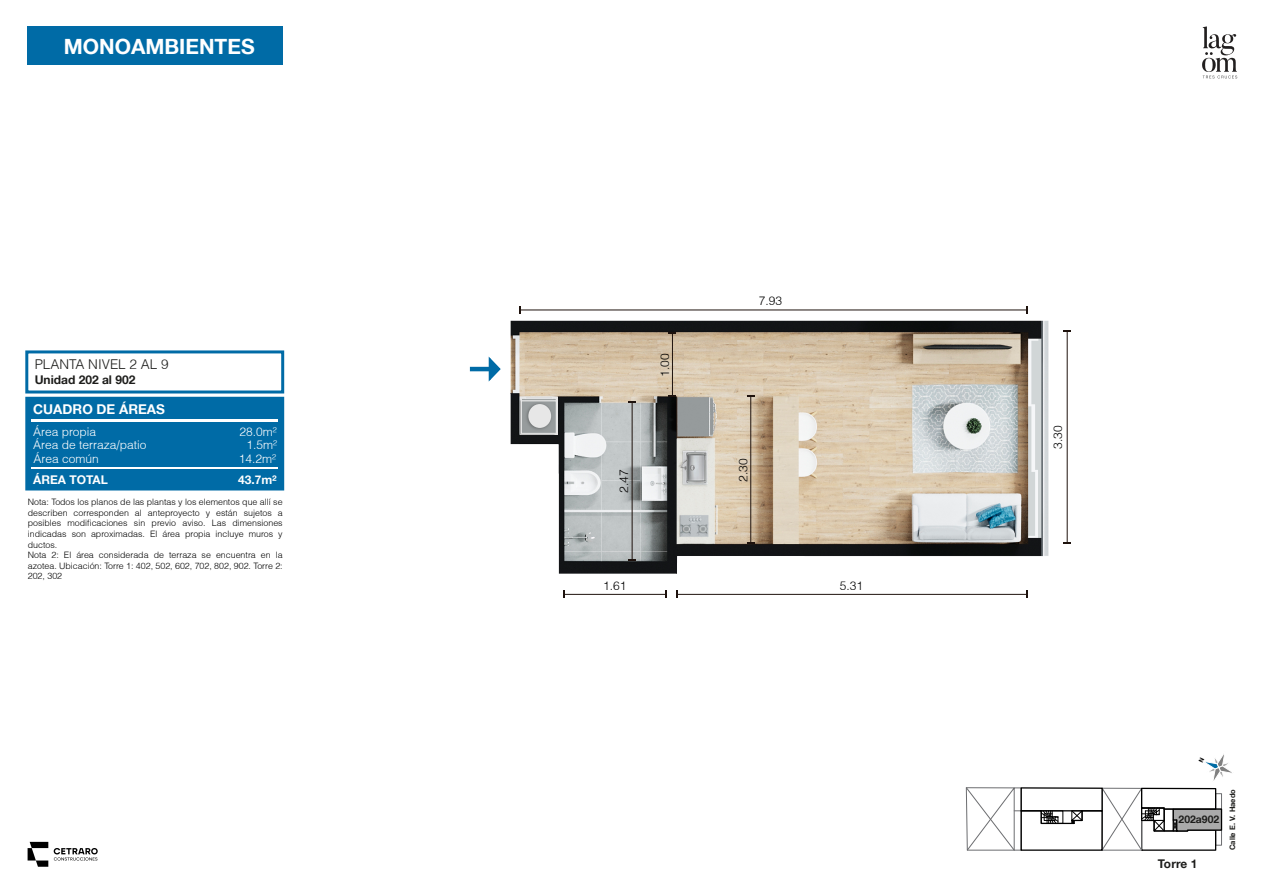
<style>
.page{position:relative;width:1263px;height:893px;background:#fff}
.page>*{position:absolute;margin:0;border:0;box-sizing:border-box;transform-origin:0 0}
.t1{font:700 21px "Helvetica 75";color:#fff}
.t2{font:300 13.5px "Helvetica";color:#1d1d1b}
.t3{font:700 13.5px "Helvetica 75";color:#fff}
.t4{font:300 12px "Helvetica";color:#fff}
.t5{font:300 12px "Helvetica";color:#000}
.t6{font:700 12px "Helvetica 75";color:#1d1d1b}
.t7{font:700 12px "Helvetica 75";color:#fff}
.t8{font:700 10.5px "Helvetica 75";color:#1d1d1b}
.t9{font:300 8.85px/10.6px "Helvetica";color:#000}
.t10{font:700 7.5px "Helvetica 75";color:#1d1d1b}
</style>
<div class="page">
<img style="left:510px;top:306px;width:554px;height:288px">
<hr style="left:520px;top:310px;width:506px;height:1px;background:#1e120d">
<svg style="left:519px;top:306px;width:2px;height:8px"></svg>
<hr style="left:564px;top:594px;width:102px;height:1px;background:#1e120d">
<hr style="left:677px;top:594px;width:349px;height:1px;background:#1e120d">
<hr style="left:672px;top:333px;width:1px;height:63px;background:#1e120d">
<hr style="left:750px;top:396px;width:1px;height:147px;background:#1e120d">
<svg style="left:747px;top:542px;width:7px;height:2px"></svg>
<hr style="left:1067px;top:331px;width:1px;height:212px;background:#1e120d">
<hr style="left:632px;top:402px;width:1px;height:158px;background:#1e120d">
<img style="left:469px;top:346px;width:139px;height:143px">
<img style="left:473px;top:350px;width:131px;height:133px">
<div style="left:528px;top:404px;width:23px;height:24px;background:#e7e7e7;border-radius:50%"></div>
<svg style="left:54px;top:848px;width:44px;height:12px"></svg>
<svg style="left:28px;top:842px;width:20px;height:25px"></svg>
<svg style="left:1202px;top:26px;width:35px;height:52px"></svg>
<div style="left:25px;top:350px;width:259px;height:43px;border:3px solid #006ba6"></div>
<div style="left:25px;top:397px;width:259px;height:93px;background:#006ba6"></div>
<hr style="left:31px;top:419px;width:247px;height:3px;background:#fff">
<hr style="left:31px;top:468px;width:247px;height:1px;background:#fff">
<div style="left:27px;top:26px;width:256px;height:39px;background:#006ba6"></div>
<svg style="left:487px;top:356px;width:15px;height:27px"></svg>
<hr style="left:470px;top:367px;width:19px;height:4px;background:#006ba6">
<svg style="left:966px;top:754px;width:266px;height:97px"></svg>
<h1 class="t1" style="left:64px;top:33px;width:192px">MONOAMBIENTES</h1>
<h2 class="t2" style="left:35px;top:356px;width:135px">PLANTA NIVEL 2 AL 9</h2>
<h3 class="t6" style="left:35px;top:372px;width:102px">Unidad 202 al 902</h3>
<h2 class="t3" style="left:33px;top:401px;width:133px">CUADRO DE ÁREAS</h2>
<h3 class="t4" style="left:33px;top:424px;width:64px">Área propia</h3>
<h3 class="t4" style="left:240px;top:424px;width:39px">28.0m²</h3>
<h3 class="t4" style="left:33px;top:437px;width:115px">Área de terraza/patio</h3>
<h3 class="t4" style="left:246px;top:437px;width:32px">1.5m²</h3>
<h3 class="t4" style="left:34px;top:451px;width:67px">Área común</h3>
<h3 class="t4" style="left:239px;top:451px;width:39px">14.2m²</h3>
<h3 class="t7" style="left:33px;top:472px;width:76px">ÁREA TOTAL</h3>
<h3 class="t7" style="left:238px;top:472px;width:40px">43.7m²</h3>
<p class="t9" style="left:28px;top:496px;width:256px">Nota: Todos los planos de las plantas y los elementos que allí se describen corresponden al anteproyecto y están sujetos a posibles modificaciones sin previo aviso. Las dimensiones indicadas son aproximadas. El área propia incluye muros y ductos.<br>Nota 2: El área considerada de terraza se encuentra en la azotea. Ubicación: Torre 1: 402, 502, 602, 702, 802, 902. Torre 2:<br>202, 302</p>
<h3 class="t5" style="left:657px;top:377px;width:25px;rotate:-90deg">1.00</h3>
<h3 class="t5" style="left:616px;top:493px;width:25px;rotate:-90deg">2.47</h3>
<h3 class="t5" style="left:759px;top:293px;width:25px">7.93</h3>
<h3 class="t5" style="left:736px;top:482px;width:25px;rotate:-90deg">2.30</h3>
<h3 class="t5" style="left:603px;top:578px;width:25px">1.61</h3>
<h3 class="t5" style="left:840px;top:578px;width:25px">5.31</h3>
<h3 class="t5" style="left:1050px;top:449px;width:25px;rotate:-90deg">3.30</h3>
<p class="t8" style="left:1179px;top:813px;width:42px">202a902</p>
<h3 class="t6" style="left:1158px;top:856px;width:41px">Torre 1</h3>
<p class="t10" style="left:1228px;top:850px;width:62px;rotate:-90deg">Calle E. V. Haedo</p>
</div>
